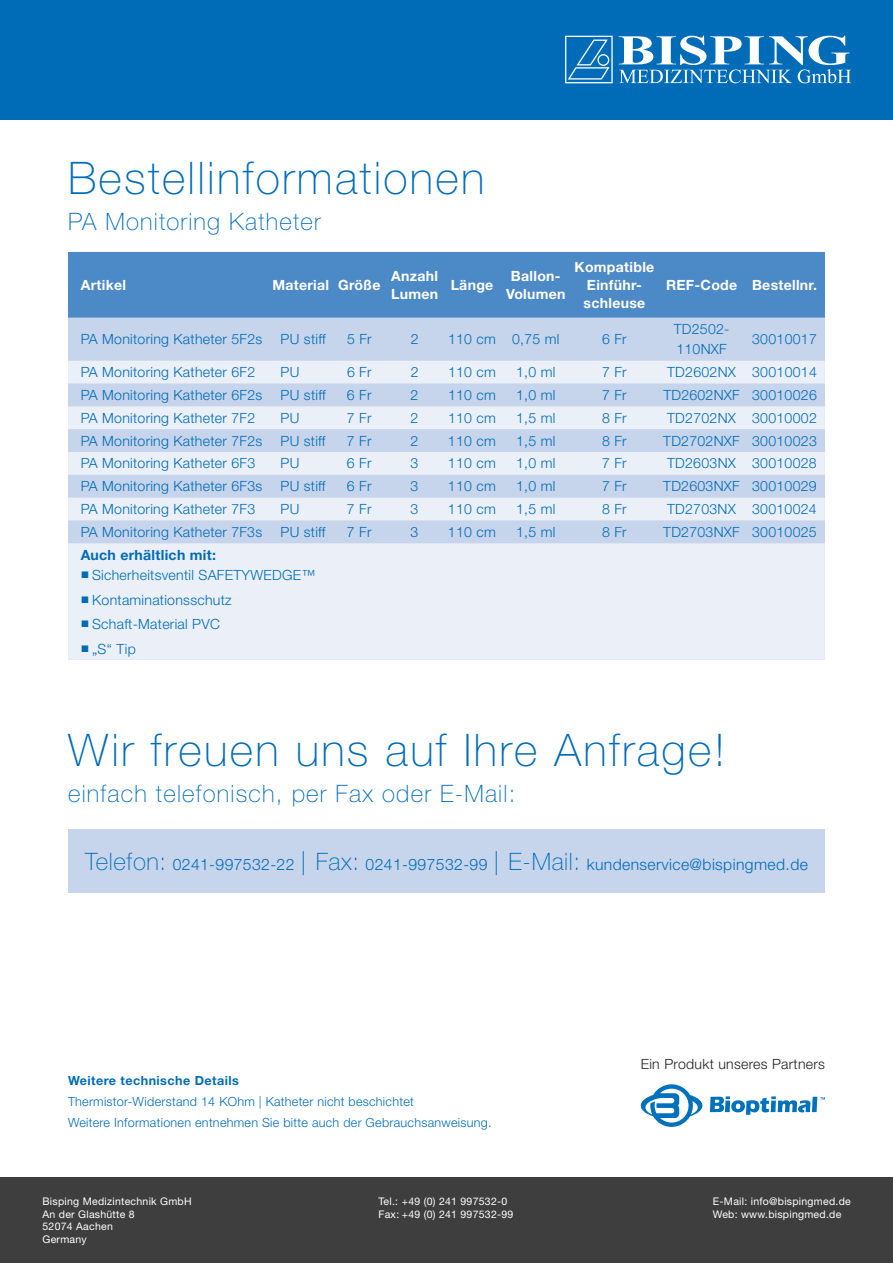
<style>
.page{position:relative;width:893px;height:1263px;background:#fff}
.page>*{position:absolute;margin:0;border:0;box-sizing:border-box;transform-origin:0 0}
.t1{font:100 45px "Helvetica Neue LT Std";letter-spacing:.05em;color:#006cb7}
.t2{font:100 24px "Helvetica Neue LT Std";letter-spacing:.05em;color:#006cb7}
.t3{font:300 15.75px "Helvetica Neue LT Std";letter-spacing:.025em;color:#006cb7}
.t4{font:300 14.1px/20.2px "Helvetica Neue LT Std";letter-spacing:.02em;color:#006cb7}
.t5{font:700 14.1px/18px "Helvetica Neue LT Std";letter-spacing:.02em;color:#fff;text-align:center}
.t6{font:300 14.1px "Helvetica Neue LT Std";letter-spacing:.02em;color:#231f20}
.t7{font:700 14.1px "Helvetica Neue LT Std";letter-spacing:.02em;color:#006cb7}
.t8{font:300 12.6px/21px "Helvetica Neue LT Std";letter-spacing:.02em;color:#006cb7}
.t9{font:700 12.6px "Helvetica Neue LT Std";letter-spacing:.035em;color:#006cb7}
.t10{font:10.5px/12.6px "Helvetica Neue LT Std";letter-spacing:.025em;color:#fff}
.s1{font-family:"Arial";font-weight:400}
.s2{font-weight:100;font-size:24px}
</style>
<div class="page">
<div style="left:68px;top:829px;width:757px;height:64px;background:#c6d4ec"></div>
<div style="left:68px;top:252px;width:757px;height:408px;background:#c6d4ec"></div>
<div style="left:68px;top:252px;width:757px;height:66px;background:#4c89c7"></div>
<svg style="left:68px;top:361px;width:757px;height:299px;fill:#eaeff8"></svg>
<div style="left:0;top:1178px;width:893px;height:85px;background:#3e3e3f"></div>
<div style="left:0;top:0;width:893px;height:119px;background:#006cb7"></div>
<svg style="left:565px;top:36px;width:48px;height:47px"></svg>
<svg style="left:619px;top:36px;width:232px;height:47px"></svg>
<svg style="left:641px;top:1084px;width:184px;height:43px"></svg>
<h1 class="t1" style="left:68px;top:152px;width:418px">Bestellinformationen</h1>
<h2 class="t2" style="left:68px;top:207px;width:254px">PA Monitoring Katheter</h2>
<p class="t5" style="left:81px;top:275px;width:47px">Artikel</p>
<p class="t5" style="left:272px;top:275px;width:110px">Material Größe</p>
<p class="t5" style="left:391px;top:266px;width:49px;text-align:left">Anzahl<br>Lumen</p>
<p class="t5" style="left:451px;top:275px;width:44px">Länge</p>
<p class="t5" style="left:506px;top:266px;width:61px">Ballon-<br>Volumen</p>
<p class="t5" style="left:575px;top:257px;width:81px">Kompatible<br>Einführ&shy;schleuse</p>
<p class="t5" style="left:666px;top:275px;width:152px">REF-Code Bestellnr.</p>
<p class="t4" style="left:81px;top:329px;width:183px">PA Monitoring Katheter 5F2s</p>
<p class="t4" style="left:281px;top:329px;width:47px">PU stiff</p>
<p class="t4" style="left:347px;top:329px;width:26px">5 Fr</p>
<p class="t4" style="left:411px;top:329px;width:9px">2</p>
<p class="t4" style="left:448px;top:329px;width:113px">110 cm 0,75 ml</p>
<p class="t4" style="left:602px;top:329px;width:26px">6 Fr</p>
<p class="t4" style="left:674px;top:319px;width:57px">TD2502-<br>110NXF</p>
<p class="t4" style="left:752px;top:329px;width:66px">30010017</p>
<p class="t4" style="left:81px;top:362px;width:176px">PA Monitoring Katheter 6F2</p>
<p class="t4" style="left:281px;top:362px;width:20px">PU</p>
<p class="t4" style="left:347px;top:362px;width:26px">6 Fr</p>
<p class="t4" style="left:411px;top:362px;width:9px">2</p>
<p class="t4" style="left:448px;top:362px;width:49px">110 cm</p>
<p class="t4" style="left:516px;top:362px;width:41px">1,0 ml</p>
<p class="t4" style="left:602px;top:362px;width:26px">7 Fr</p>
<p class="t4" style="left:667px;top:362px;width:151px">TD2602NX 30010014</p>
<p class="t4" style="left:81px;top:384px;width:183px">PA Monitoring Katheter 6F2s</p>
<p class="t4" style="left:281px;top:384px;width:47px">PU stiff</p>
<p class="t4" style="left:347px;top:384px;width:26px">6 Fr</p>
<p class="t4" style="left:411px;top:384px;width:9px">2</p>
<p class="t4" style="left:448px;top:384px;width:49px">110 cm</p>
<p class="t4" style="left:516px;top:384px;width:41px">1,0 ml</p>
<p class="t4" style="left:602px;top:384px;width:26px">7 Fr</p>
<p class="t4" style="left:663px;top:384px;width:155px">TD2602NXF 30010026</p>
<p class="t4" style="left:81px;top:407px;width:176px">PA Monitoring Katheter 7F2</p>
<p class="t4" style="left:281px;top:407px;width:20px">PU</p>
<p class="t4" style="left:347px;top:407px;width:26px">7 Fr</p>
<p class="t4" style="left:411px;top:407px;width:9px">2</p>
<p class="t4" style="left:448px;top:407px;width:49px">110 cm</p>
<p class="t4" style="left:516px;top:407px;width:41px">1,5 ml</p>
<p class="t4" style="left:602px;top:407px;width:26px">8 Fr</p>
<p class="t4" style="left:667px;top:407px;width:151px">TD2702NX 30010002</p>
<p class="t4" style="left:81px;top:430px;width:183px">PA Monitoring Katheter 7F2s</p>
<p class="t4" style="left:281px;top:430px;width:47px">PU stiff</p>
<p class="t4" style="left:347px;top:430px;width:26px">7 Fr</p>
<p class="t4" style="left:411px;top:430px;width:9px">2</p>
<p class="t4" style="left:448px;top:430px;width:49px">110 cm</p>
<p class="t4" style="left:516px;top:430px;width:41px">1,5 ml</p>
<p class="t4" style="left:602px;top:430px;width:26px">8 Fr</p>
<p class="t4" style="left:663px;top:430px;width:155px">TD2702NXF 30010023</p>
<p class="t4" style="left:81px;top:453px;width:176px">PA Monitoring Katheter 6F3</p>
<p class="t4" style="left:281px;top:453px;width:20px">PU</p>
<p class="t4" style="left:347px;top:453px;width:26px">6 Fr</p>
<p class="t4" style="left:411px;top:453px;width:9px">3</p>
<p class="t4" style="left:448px;top:453px;width:49px">110 cm</p>
<p class="t4" style="left:516px;top:453px;width:41px">1,0 ml</p>
<p class="t4" style="left:602px;top:453px;width:26px">7 Fr</p>
<p class="t4" style="left:667px;top:453px;width:151px">TD2603NX 30010028</p>
<p class="t4" style="left:81px;top:476px;width:183px">PA Monitoring Katheter 6F3s</p>
<p class="t4" style="left:281px;top:476px;width:47px">PU stiff</p>
<p class="t4" style="left:347px;top:476px;width:26px">6 Fr</p>
<p class="t4" style="left:411px;top:476px;width:9px">3</p>
<p class="t4" style="left:448px;top:476px;width:49px">110 cm</p>
<p class="t4" style="left:516px;top:476px;width:41px">1,0 ml</p>
<p class="t4" style="left:602px;top:476px;width:26px">7 Fr</p>
<p class="t4" style="left:663px;top:476px;width:155px">TD2603NXF 30010029</p>
<p class="t4" style="left:81px;top:499px;width:176px">PA Monitoring Katheter 7F3</p>
<p class="t4" style="left:281px;top:499px;width:20px">PU</p>
<p class="t4" style="left:347px;top:499px;width:26px">7 Fr</p>
<p class="t4" style="left:411px;top:499px;width:9px">3</p>
<p class="t4" style="left:448px;top:499px;width:49px">110 cm</p>
<p class="t4" style="left:516px;top:499px;width:41px">1,5 ml</p>
<p class="t4" style="left:602px;top:499px;width:26px">8 Fr</p>
<p class="t4" style="left:667px;top:499px;width:151px">TD2703NX 30010024</p>
<p class="t4" style="left:81px;top:521px;width:183px">PA Monitoring Katheter 7F3s</p>
<p class="t4" style="left:281px;top:521px;width:47px">PU stiff</p>
<p class="t4" style="left:347px;top:521px;width:26px">7 Fr</p>
<p class="t4" style="left:411px;top:521px;width:9px">3</p>
<p class="t4" style="left:448px;top:521px;width:49px">110 cm</p>
<p class="t4" style="left:516px;top:521px;width:41px">1,5 ml</p>
<p class="t4" style="left:602px;top:521px;width:26px">8 Fr</p>
<p class="t4" style="left:663px;top:521px;width:155px">TD2703NXF 30010025</p>
<p class="t7" style="left:81px;top:546px;width:137px">Auch erhältlich mit:</p>
<p class="t4" style="left:81px;top:565px;width:236px"><span class="s1">■</span> Sicherheitsventil SAFETYWEDGE™</p>
<p class="t4" style="left:81px;top:589px;width:153px"><span class="s1">■</span> Kontaminationsschutz</p>
<p class="t4" style="left:81px;top:614px;width:141px"><span class="s1">■</span> Schaft-Material PVC</p>
<p class="t4" style="left:81px;top:638px;width:57px"><span class="s1">■</span> „S“ Tip</p>
<h1 class="t1" style="left:68px;top:724px;width:659px">Wir freuen uns auf Ihre Anfrage!</h1>
<h2 class="t2" style="left:68px;top:779px;width:449px">einfach telefonisch, per Fax oder E-Mail:</h2>
<p class="t3" style="left:85px;top:854px;width:724px"><span class="s2">Telefon:</span> 0241-997532-22 <span class="s2">| Fax:</span> 0241-997532-99 <span class="s2">| E-Mail:</span> kundenservice@bispingmed.de</p>
<p class="t9" style="left:68px;top:1072px;width:172px">Weitere technische Details</p>
<p class="t8" style="left:68px;top:1090px;width:425px">Thermistor-Widerstand 14 KOhm | Katheter nicht beschichtet<br>Weitere Informationen entnehmen Sie bitte auch der Gebrauchsanweisung.</p>
<p class="t6" style="left:641px;top:1056px;width:186px">Ein Produkt unseres Partners</p>
<p class="t10" style="left:43px;top:1195px;width:151px">Bisping Medizintechnik GmbH<br>An der Glashütte 8<br>52074 Aachen<br>Germany</p>
<p class="t10" style="left:378px;top:1195px;width:136px">Tel.: +49 (0) 241 997532-0<br>Fax: +49 (0) 241 997532-99</p>
<p class="t10" style="left:713px;top:1195px;width:139px">E-Mail: info@bispingmed.de<br>Web: www.bispingmed.de</p>
</div>
